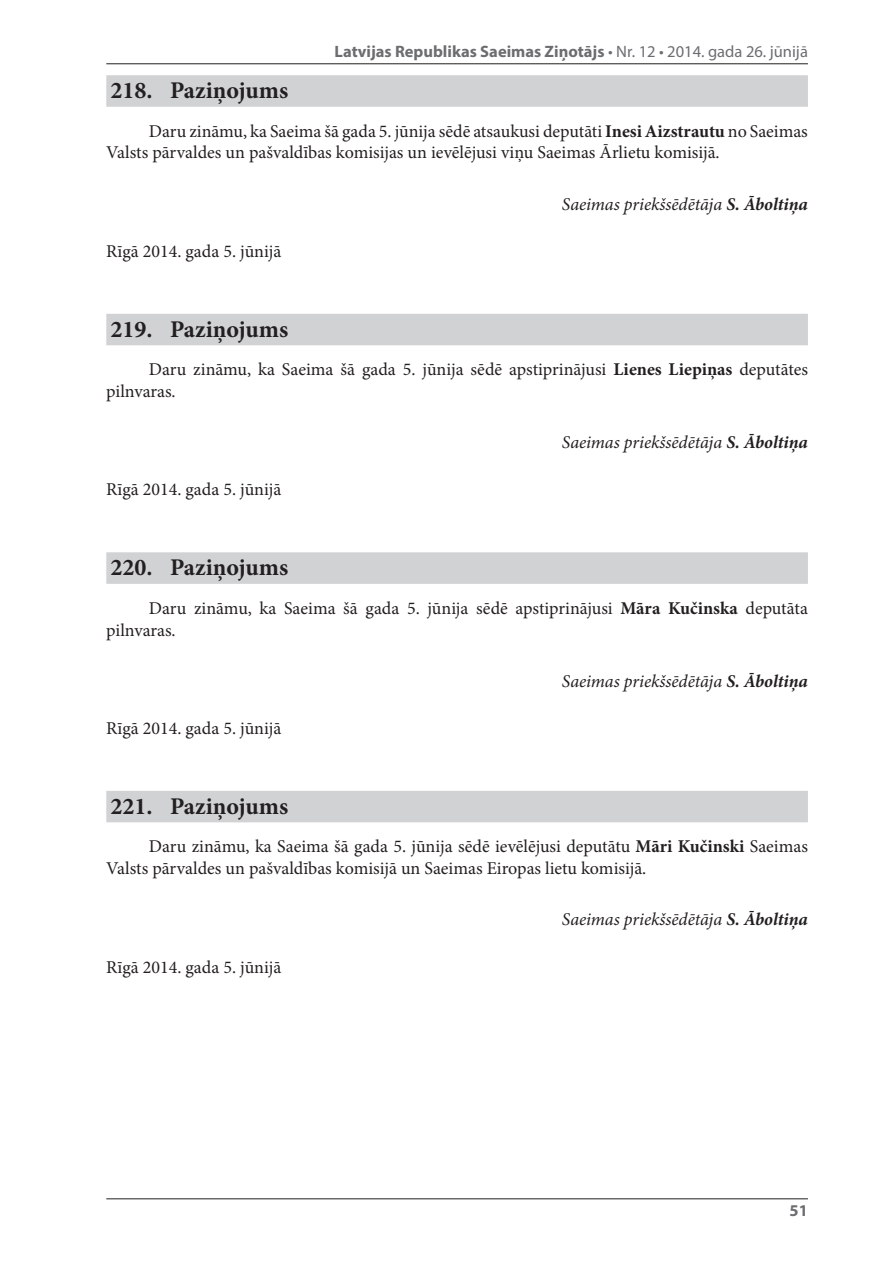
<style>
.page{position:relative;width:893px;height:1263px;background:#fff}
.page>*{position:absolute;margin:0;border:0;box-sizing:border-box;transform-origin:0 0}
.t1{font:700 24px "Minion Pro";color:#231f20}
.t2{font:18px/21.6px "Minion Pro";color:#231f20}
.t3{font:italic 18px "Minion Pro";letter-spacing:-.005em;color:#231f20}
.t4{font:700 16.5px "Myriad Pro";color:#6c6d70}
.s1{font-weight:400}
.s2{font-weight:700}
</style>
<div class="page">
<hr style="left:106px;top:63px;width:702px;height:1px;background:#231f20">
<hr style="left:106px;top:1198px;width:702px;height:1px;background:#231f20">
<div style="left:106px;top:75px;width:702px;height:32px;background:#d1d2d4"></div>
<div style="left:106px;top:314px;width:702px;height:31px;background:#d1d2d4"></div>
<div style="left:106px;top:552px;width:702px;height:32px;background:#d1d2d4"></div>
<div style="left:106px;top:791px;width:702px;height:31px;background:#d1d2d4"></div>
<p class="t4" style="left:335px;top:41px;width:475px">Latvijas Republikas Saeimas Ziņotājs <span class="s1">• Nr. 12 • 2014. gada 26. jūnijā</span></p>
<h1 class="t1" style="left:111px;top:74px;width:179px">218. Paziņojums</h1>
<p class="t2" style="left:106px;top:120px;width:703px;text-indent:43px">Daru zināmu, ka Saeima šā gada 5. jūnija sēdē atsaukusi deputāti <span class="s2">Inesi Aizstrautu</span> no Saeimas<br>Valsts pārvaldes un pašvaldības komisijas un ievēlējusi viņu Saeimas Ārlietu komisijā.</p>
<p class="t3" style="left:562px;top:192px;width:248px">Saeimas priekšsēdētāja <span class="s2">S. Āboltiņa</span></p>
<p class="t2" style="left:106px;top:240px;width:176px">Rīgā 2014. gada 5. jūnijā</p>
<h1 class="t1" style="left:111px;top:312px;width:179px">219. Paziņojums</h1>
<p class="t2" style="left:106px;top:359px;width:703px;text-indent:43px">Daru zināmu, ka Saeima šā gada 5. jūnija sēdē apstiprinājusi <span class="s2">Lienes Liepiņas</span> deputātes pilnvaras.</p>
<p class="t3" style="left:562px;top:430px;width:248px">Saeimas priekšsēdētāja <span class="s2">S. Āboltiņa</span></p>
<p class="t2" style="left:106px;top:479px;width:176px">Rīgā 2014. gada 5. jūnijā</p>
<h1 class="t1" style="left:111px;top:551px;width:179px">220. Paziņojums</h1>
<p class="t2" style="left:106px;top:597px;width:703px;text-indent:43px">Daru zināmu, ka Saeima šā gada 5. jūnija sēdē apstiprinājusi <span class="s2">Māra Kučinska</span> deputāta pilnvaras.</p>
<p class="t3" style="left:562px;top:669px;width:248px">Saeimas priekšsēdētāja <span class="s2">S. Āboltiņa</span></p>
<p class="t2" style="left:106px;top:717px;width:176px">Rīgā 2014. gada 5. jūnijā</p>
<h1 class="t1" style="left:111px;top:789px;width:179px">221. Paziņojums</h1>
<p class="t2" style="left:106px;top:836px;width:703px;text-indent:43px">Daru zināmu, ka Saeima šā gada 5. jūnija sēdē ievēlējusi deputātu <span class="s2">Māri Kučinski</span> Saeimas<br>Valsts pārvaldes un pašvaldības komisijā un Saeimas Eiropas lietu komisijā.</p>
<p class="t3" style="left:562px;top:907px;width:248px">Saeimas priekšsēdētāja <span class="s2">S. Āboltiņa</span></p>
<p class="t2" style="left:106px;top:956px;width:176px">Rīgā 2014. gada 5. jūnijā</p>
<p class="t4" style="left:790px;top:1199px;width:20px">51</p>
</div>
